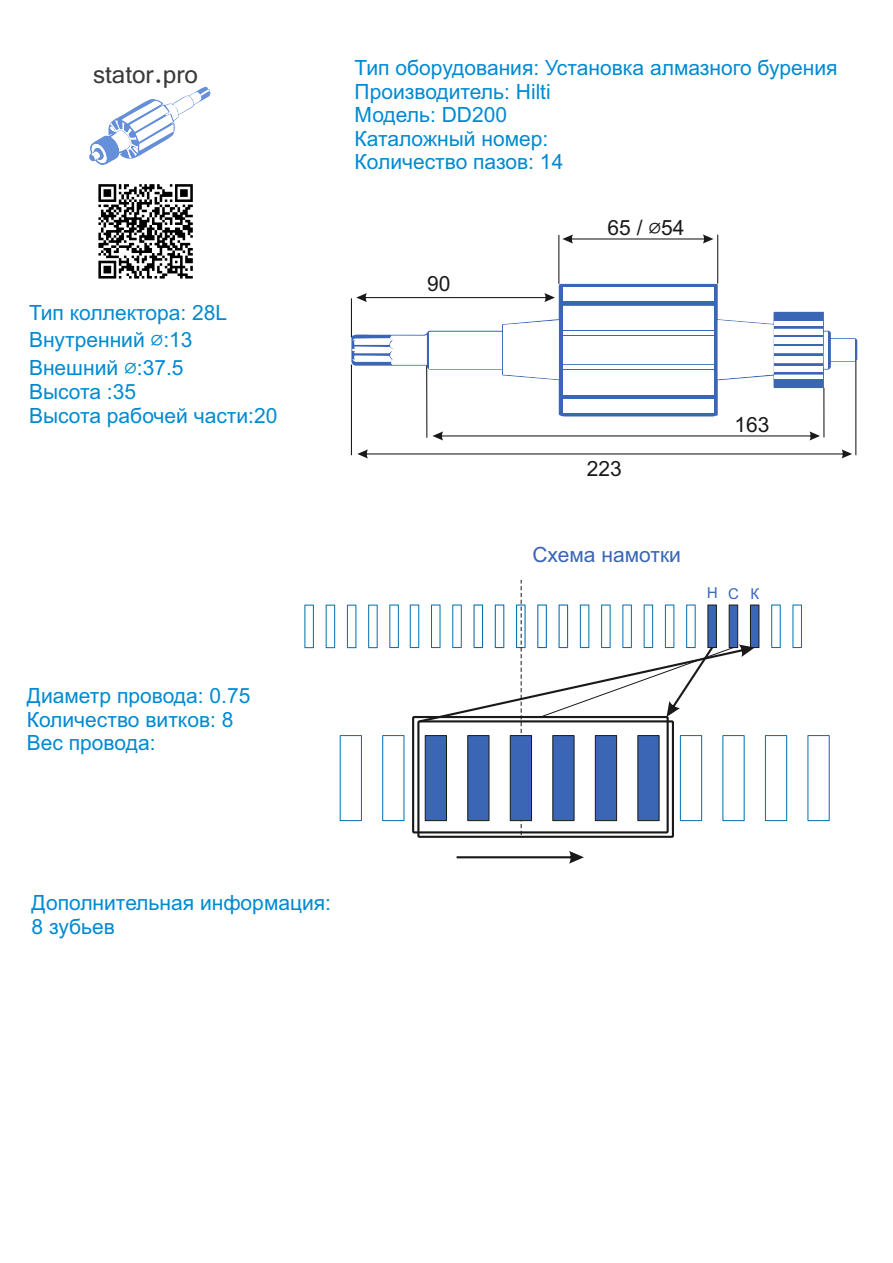
<style>
.page{position:relative;width:893px;height:1263px;background:#fff}
.page>*{position:absolute;margin:0;border:0;box-sizing:border-box;transform-origin:0 0}
.t1{font:27px "Vrinda";color:#3b3a39}
.t2{font:24px "Cambria";color:#1a1918}
.t3{font:21px/23.4px "Arial";color:#008ad1}
.t4{font:21px "Arial";color:#1a1918}
.t5{font:21px "Arial";color:#3a66b5}
.t6{font:15px "Arial";color:#3a66b5}
.s1{font-family:"Cambria";font-size:24px}
</style>
<div class="page">
<div style="left:417px;top:720px;width:257px;height:118px;border:2px solid #1a1918"></div>
<div style="left:340px;top:735px;width:22px;height:86px;background:#fff;border:1px solid #006dae"></div>
<div style="left:382px;top:735px;width:22px;height:86px;border:1px solid #006dae"></div>
<div style="left:765px;top:735px;width:22px;height:86px;border:1px solid #006dae"></div>
<div style="left:807px;top:735px;width:23px;height:86px;background:#fff;border:1px solid #006dae"></div>
<div style="left:368px;top:605px;width:10px;height:43px;background:#fff;border:1px solid #006dae"></div>
<div style="left:347px;top:605px;width:9px;height:43px;background:#fff;border:1px solid #006dae"></div>
<div style="left:326px;top:605px;width:9px;height:43px;background:#fff;border:1px solid #006dae"></div>
<div style="left:304px;top:605px;width:10px;height:43px;background:#fff;border:1px solid #006dae"></div>
<div style="left:792px;top:605px;width:10px;height:43px;background:#fff;border:1px solid #006dae"></div>
<div style="left:771px;top:605px;width:10px;height:43px;background:#fff;border:1px solid #006dae"></div>
<div style="left:750px;top:605px;width:9px;height:43px;background:#3a66b5;border:1px solid #1a1918"></div>
<div style="left:410px;top:605px;width:9px;height:43px;background:#fff;border:1px solid #006dae"></div>
<svg style="left:457px;top:851px;width:127px;height:13px"></svg>
<svg style="left:89px;top:86px;width:121px;height:79px"></svg>
<svg style="left:351px;top:284px;width:506px;height:132px"></svg>
<div style="left:563px;top:336px;width:150px;height:28px;background:#fff"></div>
<div style="left:563px;top:370px;width:150px;height:25px;background:#fff"></div>
<div style="left:563px;top:306px;width:150px;height:24px;background:#fff"></div>
<svg style="left:718px;top:320px;width:55px;height:59px"></svg>
<svg style="left:503px;top:320px;width:56px;height:59px"></svg>
<div style="left:430px;top:332px;width:72px;height:37px;background:#fff"></div>
<div style="left:563px;top:399px;width:150px;height:14px;background:#fff"></div>
<div style="left:563px;top:287px;width:150px;height:14px;background:#fff"></div>
<svg style="left:352px;top:335px;width:75px;height:30px"></svg>
<hr style="left:563px;top:331px;width:150px;height:4px;background:#fff">
<hr style="left:563px;top:365px;width:150px;height:4px;background:#fff">
<div style="left:831px;top:339px;width:23px;height:22px;background:#fff"></div>
<div style="left:774px;top:357px;width:49px;height:6px;background:#fff"></div>
<div style="left:774px;top:347px;width:49px;height:6px;background:#fff"></div>
<div style="left:774px;top:337px;width:49px;height:7px;background:#fff"></div>
<div style="left:774px;top:366px;width:49px;height:6px;background:#fff"></div>
<div style="left:774px;top:329px;width:49px;height:5px;background:#fff"></div>
<div style="left:774px;top:321px;width:49px;height:5px;background:#fff"></div>
<hr style="left:774px;top:375px;width:49px;height:4px;background:#fff">
<svg style="left:824px;top:332px;width:4px;height:37px"></svg>
<hr style="left:558px;top:235px;width:1px;height:49px;background:#1a1918">
<hr style="left:717px;top:235px;width:1px;height:49px;background:#1a1918">
<svg style="left:562px;top:234px;width:151px;height:10px"></svg>
<hr style="left:351px;top:365px;width:1px;height:90px;background:#1a1918">
<hr style="left:855px;top:361px;width:1px;height:94px;background:#1a1918">
<svg style="left:357px;top:449px;width:495px;height:9px"></svg>
<hr style="left:351px;top:298px;width:1px;height:39px;background:#1a1918">
<svg style="left:356px;top:293px;width:199px;height:9px"></svg>
<hr style="left:823px;top:388px;width:1px;height:49px;background:#1a1918">
<hr style="left:426px;top:366px;width:1px;height:72px;background:#1a1918">
<svg style="left:432px;top:431px;width:388px;height:9px"></svg>
<div style="left:389px;top:605px;width:10px;height:43px;background:#fff;border:1px solid #006dae"></div>
<svg style="left:98px;top:184px;width:95px;height:95px"></svg>
<svg style="left:419px;top:580px;width:336px;height:255px"></svg>
<p class="t1" style="left:93px;top:56px;width:106px">stator.pro</p>
<p class="t3" style="left:355px;top:56px;width:484px">Тип оборудования: Установка алмазного бурения<br>Производитель: Hilti<br>Модель: DD200<br>Каталожный номер:<br>Количество пазов: 14</p>
<p class="t3" style="left:29px;top:299px;width:200px;line-height:27.8px">Тип коллектора: 28L<br>Внутренний <span class="s1">⌀</span>:13<br>Внешний <span class="s1">⌀</span>:37.5</p>
<p class="t3" style="left:29px;top:381px;width:250px">Высота :35<br>Высота рабочей части:20</p>
<p class="t3" style="left:27px;top:684px;width:225px">Диаметр провода: 0.75<br>Количество витков: 8<br>Вес провода:</p>
<p class="t3" style="left:32px;top:891px;width:301px">Дополнительная информация:<br>8 зубьев</p>
<p class="t4" style="left:427px;top:270px;width:25px">90</p>
<p class="t4" style="left:607px;top:214px;width:79px">65 / 54</p>
<p class="t2" style="left:648px;top:213px;width:14px">⌀</p>
<p class="t4" style="left:587px;top:455px;width:37px">223</p>
<p class="t5" style="left:532px;top:541px;width:150px">Схема намотки</p>
<p class="t4" style="left:734px;top:411px;width:37px">163</p>
<p class="t6" style="left:728px;top:583px;width:32px">С К</p>
</div>
